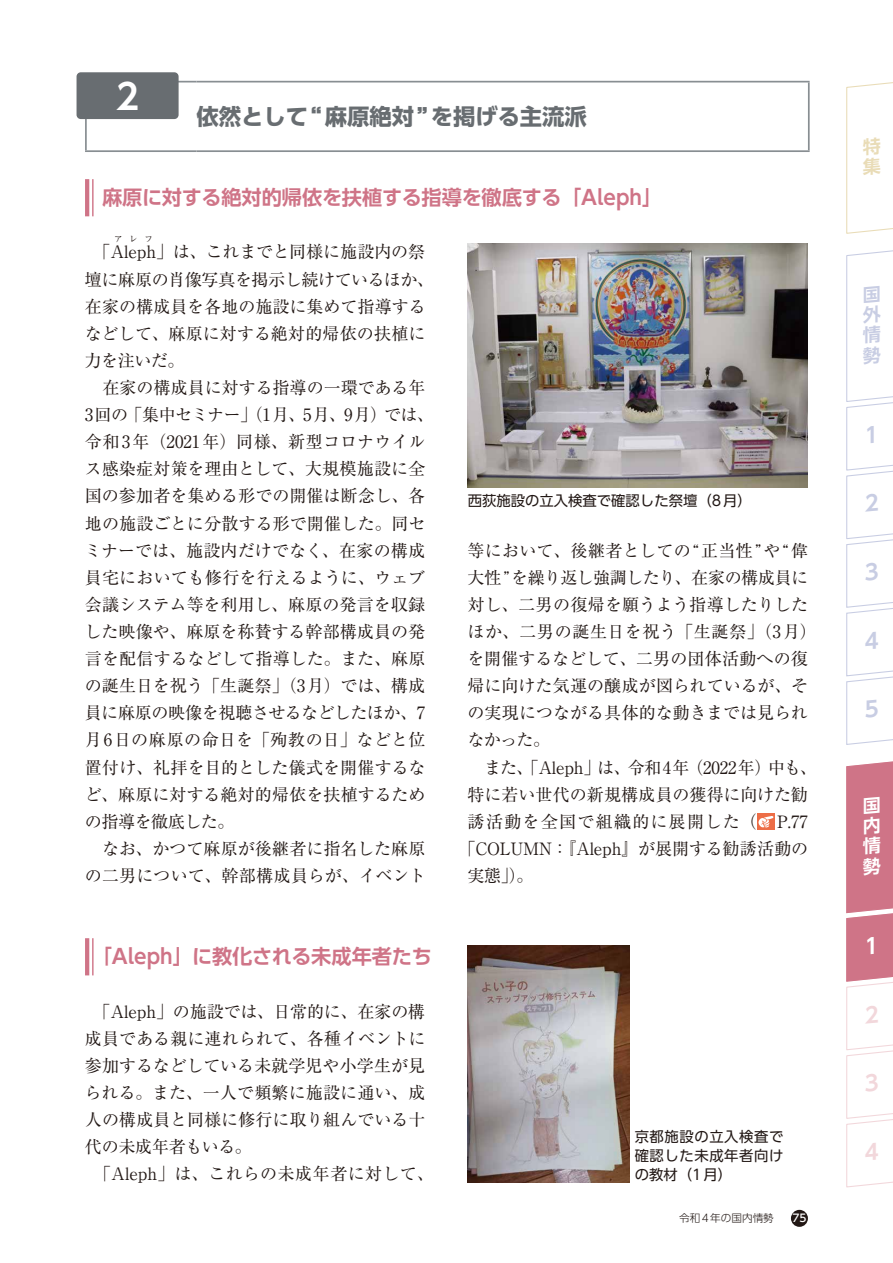
<style>
.page{position:relative;width:893px;height:1263px;background:#fff}
.page>*{position:absolute;margin:0;border:0;box-sizing:border-box;transform-origin:0 0}
.t1{font:700 35.1px "UD Shin Go Pr 6 De";color:#fff}
.t2{font:700 22.35px "UD Shin Go Pr 6 N";color:#686d71}
.t3{font:700 20.25px "UD Shin Go Pr 6 N De";letter-spacing:-.005em;color:#cf7487}
.t4{font:700 18px/20.2px "UD Shin Go Pr 6 N De";color:#c8cde3}
.t5{font:700 18px/20.2px "UD Shin Go Pr 6 N De";color:#fff}
.t6{font:16.95px/27.2px "Ryumin Pr 6 N";color:#221815}
.t7{font:16.95px "Ryumin Pr 6 N";letter-spacing:-.025em;color:#221815}
.t8{font:16.95px "Ryumin Pr 6 N";letter-spacing:.04em;color:#221815}
.t9{font:16.95px "Ryumin Pr 6 N";letter-spacing:.07em;color:#221815}
.t10{font:14.4px/19.2px "UD Shin Go Pr 6 N";letter-spacing:.04em;color:#221815;text-align:justify}
.t11{font:14.4px "UD Shin Go Pr 6 N";color:#221815}
.t12{font:300 10.65px "UD Shin Go Pr 6 N";color:#221815}
.t13{font:500 10.65px "UD Shin Go Pr 6 N";color:#fff}
.t14{font:8.55px "Ryumin Pr 6 N";color:#221815}
</style>
<div class="page">
<div style="left:791px;top:1210px;width:17px;height:17px;background:#221815;border-radius:50%"></div>
<svg style="left:87px;top:82px;width:721px;height:38px"></svg>
<hr style="left:85px;top:81px;width:111px;height:1px;background:#888e92">
<hr style="left:85px;top:82px;width:2px;height:68px;background:#888e92">
<hr style="left:196px;top:81px;width:614px;height:1px;background:#888e92">
<hr style="left:808px;top:82px;width:2px;height:68px;background:#888e92">
<hr style="left:85px;top:150px;width:111px;height:2px;background:#888e92">
<hr style="left:196px;top:150px;width:614px;height:2px;background:#888e92">
<hr style="left:85px;top:179px;width:4px;height:37px;background:#cf7487">
<hr style="left:92px;top:179px;width:2px;height:37px;background:#cf7487">
<div style="left:77px;top:72px;width:102px;height:47px;background:#686d71;border-radius:4px"></div>
<div style="left:757px;top:814px;width:17px;height:16px;background:#ed6d46"></div>
<svg style="left:758px;top:816px;width:15px;height:11px"></svg>
<img style="left:468px;top:243px;width:340px;height:244px">
<hr style="left:85px;top:938px;width:4px;height:37px;background:#cf7487">
<hr style="left:92px;top:938px;width:2px;height:37px;background:#cf7487">
<img style="left:468px;top:946px;width:161px;height:236px">
<svg style="left:846px;top:250px;width:47px;height:495px"></svg>
<svg style="left:846px;top:82px;width:47px;height:152px"></svg>
<svg style="left:846px;top:761px;width:47px;height:427px"></svg>
<h1 class="t1" style="left:116px;top:68px;width:25px">2</h1>
<h2 class="t2" style="left:196px;top:98px;width:392px">依然として“麻原絶対”を掲げる主流派</h2>
<p class="t3" style="left:102px;top:181px;width:562px">麻原に対する絶対的帰依を扶植する指導を徹底する「Aleph」</p>
<p class="t14" style="left:114px;top:232px;width:40px">アレフ</p>
<p class="t6" style="left:85px;top:265px;width:351px">壇に麻原の肖像写真を掲示し続けているほか、在家の構成員を各地の施設に集めて指導するなどして、麻原に対する絶対的帰依の扶植に力を注いだ。<br>　在家の構成員に対する指導の一環である年<br>3回の「集中セミナー」（1月、5月、9月）では、令和3年（2021年）同様、新型コロナウイルス感染症対策を理由として、大規模施設に全国の参加者を集める形での開催は断念し、各地の施設ごとに分散する形で開催した。同セミナーでは、施設内だけでなく、在家の構成員宅においても修行を行えるように、ウェブ会議システム等を利用し、麻原の発言を収録した映像や、麻原を称賛する幹部構成員の発言を配信するなどして指導した。また、麻原の誕生日を祝う「生誕祭」（3月）では、構成員に麻原の映像を視聴させるなどしたほか、7月6日の麻原の命日を「殉教の日」などと位置付け、礼拝を目的とした儀式を開催するなど、麻原に対する絶対的帰依を扶植するための指導を徹底した。<br>　なお、かつて麻原が後継者に指名した麻原の二男について、幹部構成員らが、イベント</p>
<p class="t6" style="left:94px;top:238px;width:333px">「Aleph」は、これまでと同様に施設内の祭</p>
<p class="t3" style="left:92px;top:940px;width:342px">「Aleph」に教化される未成年者たち</p>
<p class="t6" style="left:85px;top:997px;width:351px">　「Aleph」の施設では、日常的に、在家の構成員である親に連れられて、各種イベントに参加するなどしている未就学児や小学生が見られる。また、一人で頻繁に施設に通い、成人の構成員と同様に修行に取り組んでいる十代の未成年者もいる。<br>　「Aleph」は、これらの未成年者に対して、</p>
<p class="t11" style="left:468px;top:489px;width:285px">西荻施設の立入検査で確認した祭壇（8月）</p>
<p class="t6" style="left:468px;top:536px;width:342px">等において、後継者としての“正当性”や“偉</p>
<p class="t7" style="left:468px;top:564px;width:342px">大性”を繰り返し強調したり、在家の構成員に</p>
<p class="t6" style="left:468px;top:590px;width:342px">対し、二男の復帰を願うよう指導したりした</p>
<p class="t8" style="left:467px;top:618px;width:351px">ほか、二男の誕生日を祝う「生誕祭」（3月）</p>
<p class="t6" style="left:467px;top:644px;width:342px">を開催するなどして、二男の団体活動への復</p>
<p class="t6" style="left:468px;top:671px;width:342px">帰に向けた気運の醸成が図られているが、そ</p>
<p class="t6" style="left:467px;top:698px;width:342px">の実現につながる具体的な動きまでは見られ</p>
<p class="t6" style="left:467px;top:726px;width:84px">なかった。</p>
<p class="t6" style="left:468px;top:753px;width:351px">　また、「Aleph」は、令和4年（2022年）中も、</p>
<p class="t6" style="left:468px;top:780px;width:342px">特に若い世代の新規構成員の獲得に向けた勧</p>
<p class="t9" style="left:468px;top:808px;width:342px">誘活動を全国で組織的に展開した（ P.77</p>
<p class="t6" style="left:459px;top:834px;width:351px">「COLUMN：『Aleph』が展開する勧誘活動の</p>
<p class="t6" style="left:468px;top:861px;width:67px">実態」）。</p>
<p class="t10" style="left:635px;top:1127px;width:150px">京都施設の立入検査で確認した未成年者向けの教材（1月）</p>
<p class="t12" style="left:679px;top:1210px;width:96px">令和4年の国内情勢</p>
<p class="t13" style="left:792px;top:1210px;width:16px">75</p>
<p class="t4" style="left:856px;top:285px;width:16px;rotate:-5deg">国外情勢</p>
<p class="t5" style="left:856px;top:796px;width:16px;rotate:-5deg">国内情勢</p>
</div>
